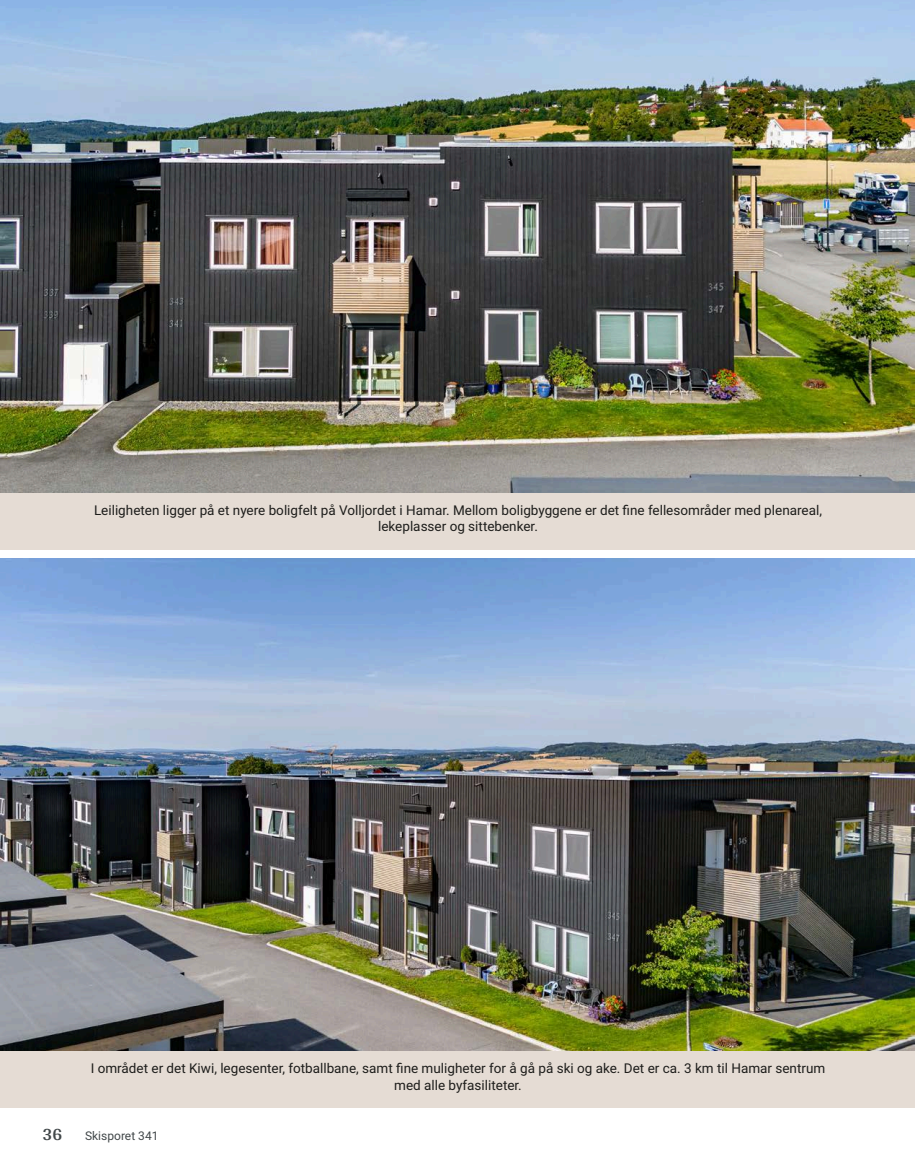
<style>
.page{position:relative;width:915px;height:1172px;background:#fff}
.page>*{position:absolute;margin:0;border:0;box-sizing:border-box;transform-origin:0 0}
.t1{font:700 18px "Arya";color:#414749}
.t2{font:13.5px/16.5px "Roboto Vitec";color:#1d1d1b;text-align:center}
.t3{font:12px "Roboto Vitec";color:#414749}
</style>
<div class="page">
<div style="left:0;top:492px;width:914px;height:58px;background:#e5dcd4"></div>
<div style="left:0;top:1050px;width:914px;height:58px;background:#e5dcd4"></div>
<img style="left:0;top:0;width:914px;height:492px">
<img style="left:0;top:558px;width:914px;height:492px">
<p class="t2" style="left:94px;top:501px;width:729px">Leiligheten ligger på et nyere boligfelt på Volljordet i Hamar. Mellom boligbyggene er det fine fellesområder med plenareal, lekeplasser og sittebenker.</p>
<p class="t2" style="left:91px;top:1060px;width:735px">I området er det Kiwi, legesenter, fotballbane, samt fine muligheter for å gå på ski og ake. Det er ca. 3 km til Hamar sentrum med alle byfasiliteter.</p>
<h1 class="t1" style="left:43px;top:1123px;width:21px">36</h1>
<p class="t3" style="left:85px;top:1127px;width:75px">Skisporet 341</p>
</div>
